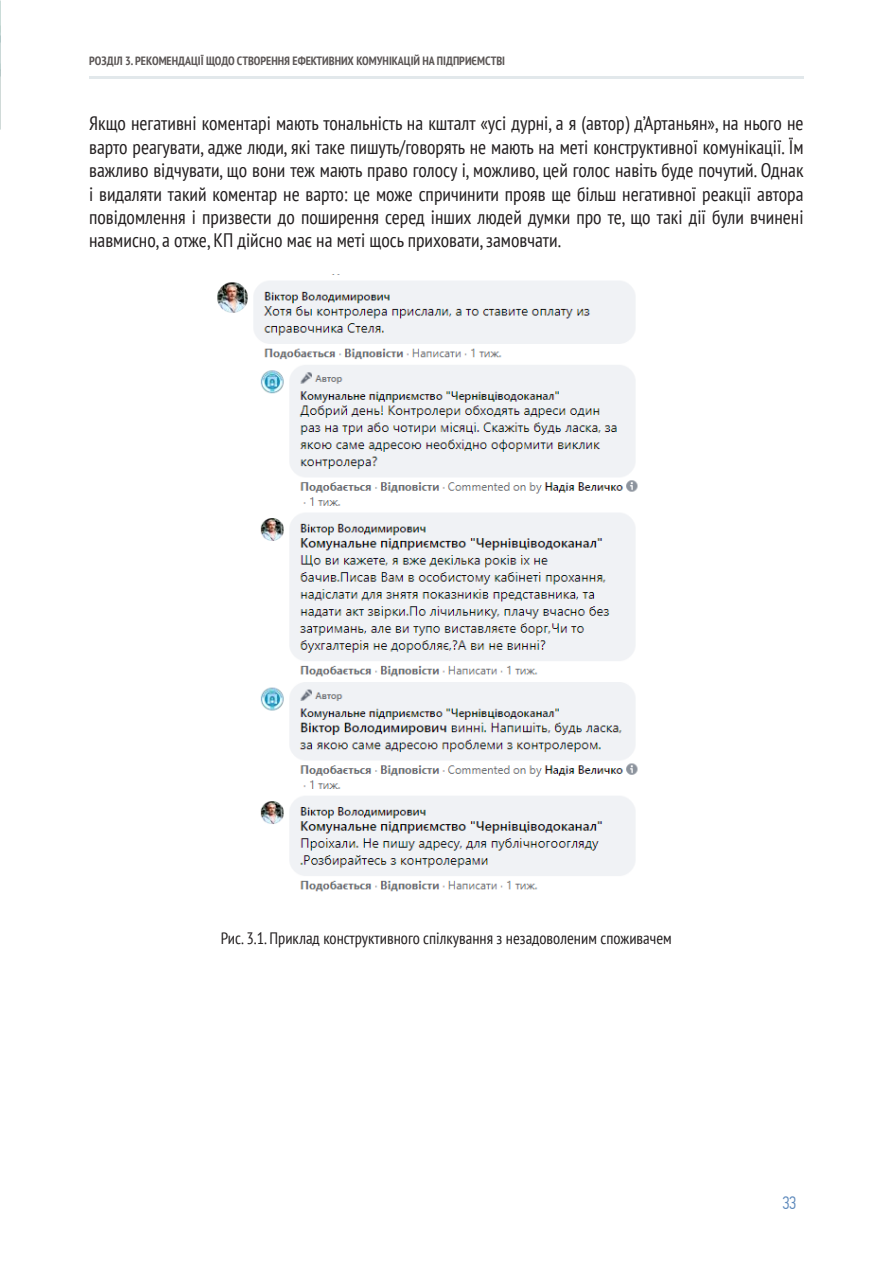
<style>
.page{position:relative;width:893px;height:1263px;background:#fff}
.page>*{position:absolute;margin:0;border:0;box-sizing:border-box;transform-origin:0 0}
.t1{font:condensed 19.5px/23.4px "PT Sans";color:#231f20;text-align:justify}
.t2{font:300 18px "PF Din Text Cond Pro";color:#5c88bb}
.t3{font:condensed 16.5px "PT Sans";color:#231f20}
.t4{font:700 condensed 12px "PT Sans";color:#5b5655}
</style>
<div class="page">
<hr style="left:89px;top:77px;width:715px;height:2px;background:#e2e8eb">
<svg style="left:0;top:1px;width:1px;height:129px"></svg>
<img style="left:217px;top:281px;width:421px;height:611px">
<p class="t4" style="left:89px;top:53px;width:417px">РОЗДІЛ 3. РЕКОМЕНДАЦІЇ ЩОДО СТВОРЕННЯ ЕФЕКТИВНИХ КОМУНІКАЦІЙ НА ПІДПРИЄМСТВІ</p>
<p class="t1" style="left:89px;top:111px;width:716px">Якщо негативні коментарі мають тональність на кшталт «усі дурні, а я (автор) д’Артаньян», на нього не варто реагувати, адже люди, які таке пишуть/говорять не мають на меті конструктивної комунікації. Їм важливо відчувати, що вони теж мають право голосу і, можливо, цей голос навіть буде почутий. Однак і видаляти такий коментар не варто: це може спричинити прояв ще більш негативної реакції автора повідомлення і призвести до поширення серед інших людей думки про те, що такі дії були вчинені навмисно, а отже, КП дійсно має на меті щось приховати, замовчати.</p>
<p class="t3" style="left:221px;top:928px;width:452px">Рис. 3.1. Приклад конструктивного спілкування з незадоволеним споживачем</p>
<p class="t2" style="left:782px;top:1192px;width:16px">33</p>
</div>
